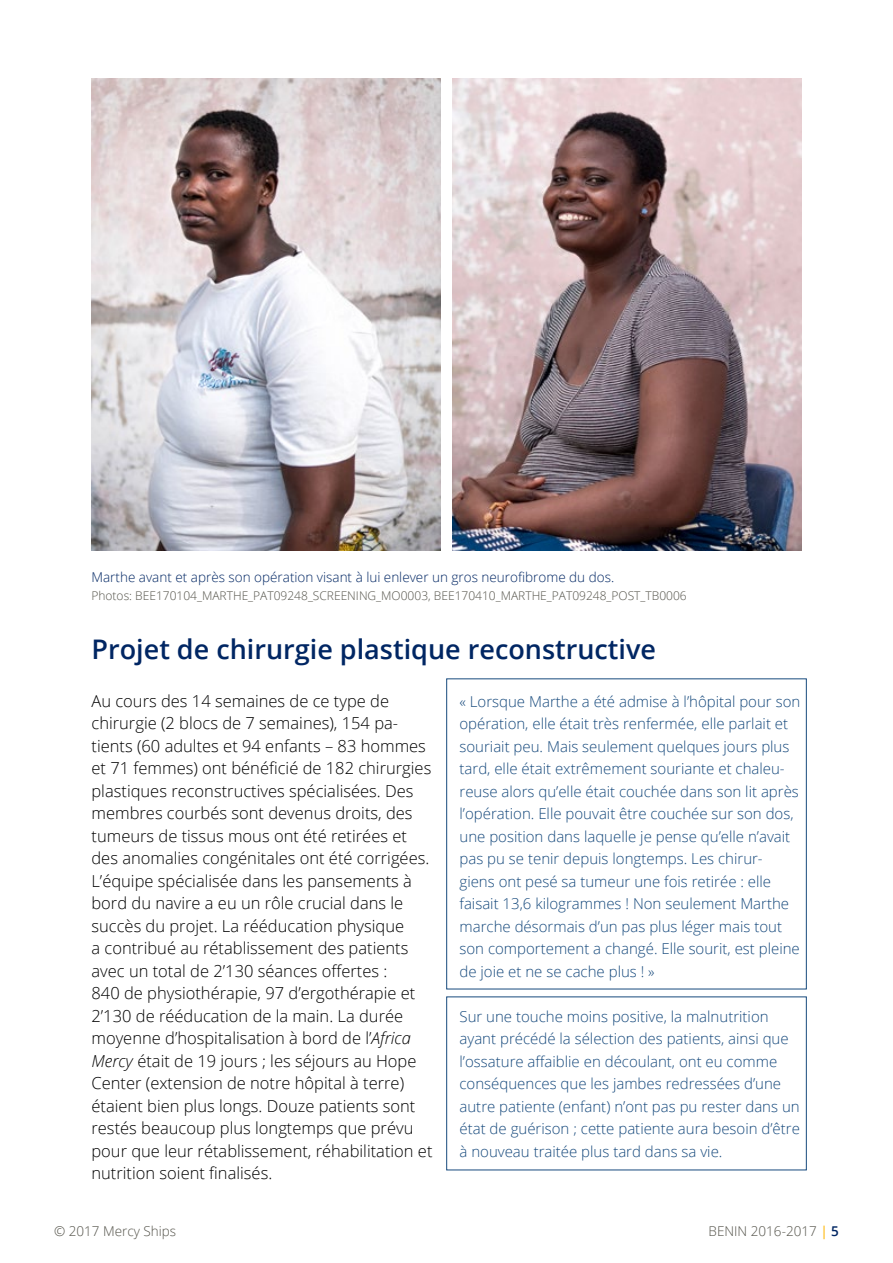
<style>
.page{position:relative;width:893px;height:1263px;background:#fff}
.page>*{position:absolute;margin:0;border:0;box-sizing:border-box;transform-origin:0 0}
.t1{font:600 27px "Open Sans";color:#002663}
.t2{font:300 16.5px/22.5px "Open Sans";color:#000}
.t3{font:300 15px/22.5px "Open Sans";color:#174a7d}
.t4{font:300 13.5px "Open Sans";color:#002663}
.t5{font:300 13.5px "Open Sans";color:#54534a}
.t6{font:300 12px "Open Sans";color:#54534a}
.s1{font-style:italic}
.s2{font-weight:600;color:#fec029}
.s3{font-weight:600;color:#002663}
</style>
<div class="page">
<img style="left:92px;top:79px;width:348px;height:471px">
<img style="left:453px;top:79px;width:349px;height:471px">
<p class="t4" style="left:92px;top:568px;width:524px">Marthe avant et après son opération visant à lui enlever un gros neurofibrome du dos.</p>
<p class="t6" style="left:92px;top:587px;width:597px">Photos: BEE170104_MARTHE_PAT09248_SCREENING_MO0003, BEE170410_MARTHE_PAT09248_POST_TB0006</p>
<h1 class="t1" style="left:92px;top:630px;width:566px">Projet de chirurgie plastique reconstructive</h1>
<p class="t3" style="left:459px;top:689px;width:342px">« Lorsque Marthe a été admise à l’hôpital pour son opération, elle était très renfermée, elle parlait et souriait peu. Mais seulement quelques jours plus tard, elle était extrêmement souriante et chaleu&shy;reuse alors qu’elle était couchée dans son lit après l’opération. Elle pouvait être couchée sur son dos, une position dans laquelle je pense qu’elle n’avait pas pu se tenir depuis longtemps. Les chirur&shy;giens ont pesé sa tumeur une fois retirée : elle faisait 13,6 kilogrammes ! Non seulement Marthe marche désormais d’un pas plus léger mais tout son comportement a changé. Elle sourit, est pleine de joie et ne se cache plus ! »</p>
<p class="t3" style="left:459px;top:1004px;width:342px">Sur une touche moins positive, la malnutrition ayant précédé la sélection des patients, ainsi que l’ossature affaiblie en découlant, ont eu comme conséquences que les jambes redressées d’une autre patiente (enfant) n’ont pas pu rester dans un état de guérison ; cette patiente aura besoin d’être à nouveau traitée plus tard dans sa vie.</p>
<p class="t2" style="left:92px;top:689px;width:343px">Au cours des 14 semaines de ce type de chirurgie (2 blocs de 7 semaines), 154 pa&shy;tients (60 adultes et 94 enfants – 83 hommes et 71 femmes) ont bénéficié de 182 chirurgies plastiques reconstructives spécialisées. Des membres courbés sont devenus droits, des tumeurs de tissus mous ont été retirées et des anomalies congénitales ont été corrigées.<br>L’équipe spécialisée dans les pansements à bord du navire a eu un rôle crucial dans le succès du projet. La rééducation physique<br>a contribué au rétablissement des patients avec un total de 2’130 séances offertes :<br>840 de physiothérapie, 97 d’ergothérapie et 2’130 de rééducation de la main. La durée moyenne d’hospitalisation à bord de l’<span class="s1">Africa Mercy</span> était de 19 jours ; les séjours au Hope Center (extension de notre hôpital à terre) étaient bien plus longs. Douze patients sont restés beaucoup plus longtemps que prévu pour que leur rétablissement, réhabilitation et nutrition soient finalisés.</p>
<p class="t5" style="left:54px;top:1222px;width:124px">© 2017 Mercy Ships</p>
<p class="t5" style="left:708px;top:1222px;width:132px">BENIN 2016-2017 <span class="s2">|</span> <span class="s3">5</span></p>
</div>
